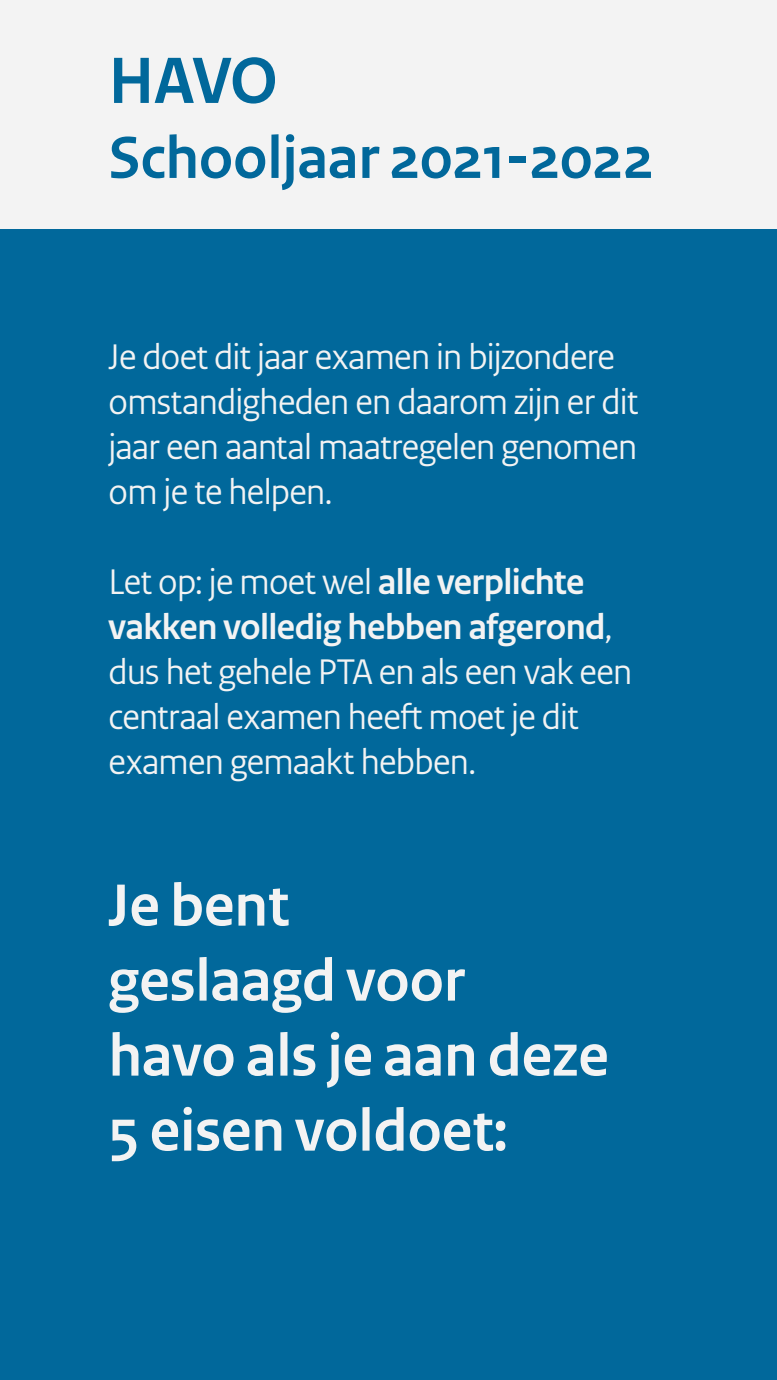
<style>
.page{position:relative;width:777px;height:1380px;background:#fff}
.page>*{position:absolute;margin:0;border:0;box-sizing:border-box;transform-origin:0 0}
.Kop_follow_grey{font:700 68.75px "Rijksoverheid Sans Heading";color:#01689b}
.H1_grey{font:700 62.5px/75px "Rijksoverheid Sans Heading";color:#f3f3f3}
.Kop_follow_grey-2{font:700 62.5px "Rijksoverheid Sans Heading";color:#01689b}
.t1{font:37.5px/45px "Rijksoverheid Sans Heading";letter-spacing:-.02em;color:#f3f3f3}
.s1{font-weight:700}
</style>
<div class="page">
<div style="left:0;top:0;width:776px;height:229px;background:#f3f3f3"></div>
<div style="left:0;top:229px;width:776px;height:1151px;background:#01689b"></div>
<p class="Kop_follow_grey" style="left:109px;top:42px;width:171px">HAVO</p>
<p class="Kop_follow_grey-2" style="left:109px;top:122px;width:546px">Schooljaar 2021-2022</p>
<p class="t1" style="left:109px;top:335px;width:531px">Je doet dit jaar examen in bijzondere omstandigheden en daarom zijn er dit jaar een aantal maatregelen genomen om je te helpen.</p>
<p class="t1" style="left:109px;top:560px;width:525px">Let op: je moet wel <span class="s1">alle verplichte vakken volledig hebben afgerond</span>, dus het gehele PTA en als een vak een centraal examen heeft moet je dit examen gemaakt hebben.</p>
<p class="H1_grey" style="left:109px;top:869px;width:501px">Je bent<br>geslaagd voor<br>havo als je aan deze<br>5 eisen voldoet:</p>
</div>
